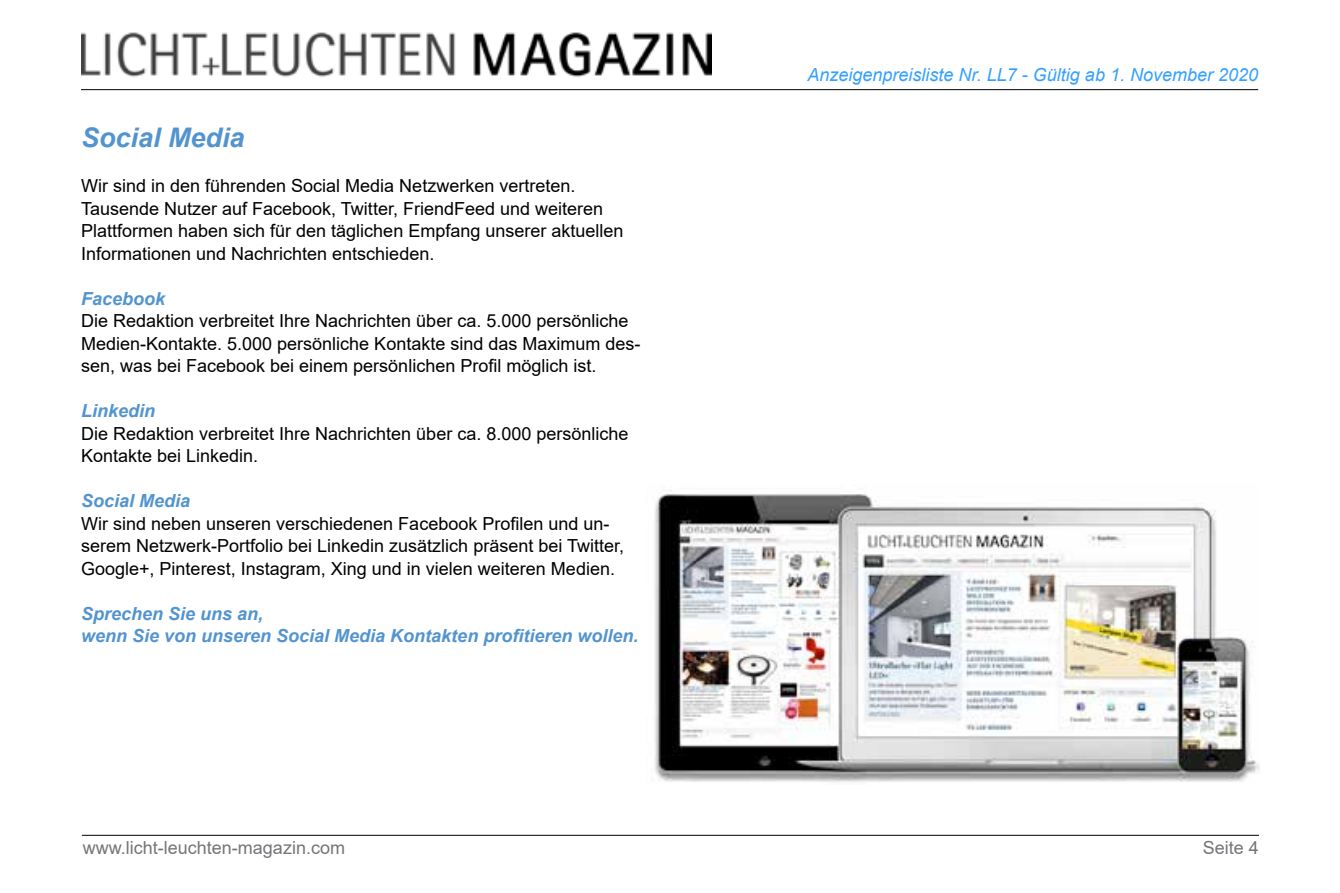
<style>
.page{position:relative;width:1340px;height:893px;background:#fff}
.page>*{position:absolute;margin:0;border:0;box-sizing:border-box;transform-origin:0 0}
.t1{font:italic 700 27px "Arial";color:#5294cf}
.t2{font:18px/22.5px "Arial";color:#000}
.t3{font:italic 700 18px/22.5px "Arial";color:#5294cf}
.t4{font:italic 18px "Arial";color:#34a0ff}
.t5{font:18px "Arial";color:#737579}
</style>
<div class="page">
<img style="left:81px;top:32px;width:630px;height:45px">
<hr style="left:81px;top:89px;width:1177px;height:1px;background:#000">
<hr style="left:82px;top:835px;width:1176px;height:1px;background:#000">
<img style="left:654px;top:490px;width:604px;height:292px">
<h1 class="t1" style="left:81px;top:120px;width:165px">Social Media</h1>
<p class="t2" style="left:81px;top:175px;width:544px">Wir sind in den führenden Social Media Netzwerken vertreten.<br>Tausende Nutzer auf Facebook, Twitter, FriendFeed und weiteren Plattformen haben sich für den täglichen Empfang unserer aktuellen Informationen und Nachrichten entschieden.</p>
<p class="t3" style="left:81px;top:288px;width:86px">Facebook</p>
<p class="t2" style="left:81px;top:310px;width:561px">Die Redaktion verbreitet Ihre Nachrichten über ca. 5.000 persönliche<br>Medien-Kontakte. 5.000 persönliche Kontakte sind das Maximum des&shy;sen, was bei Facebook bei einem persönlichen Profil möglich ist.</p>
<p class="t3" style="left:81px;top:400px;width:76px">Linkedin</p>
<p class="t2" style="left:81px;top:422px;width:549px">Die Redaktion verbreitet Ihre Nachrichten über ca. 8.000 persönliche<br>Kontakte bei Linkedin.</p>
<p class="t3" style="left:81px;top:490px;width:111px">Social Media</p>
<p class="t2" style="left:81px;top:512px;width:544px">Wir sind neben unseren verschiedenen Facebook Profilen und un&shy;serem Netzwerk-Portfolio bei Linkedin zusätzlich präsent bei Twitter,<br>Google+, Pinterest, Instagram, Xing und in vielen weiteren Medien.</p>
<p class="t3" style="left:81px;top:603px;width:559px">Sprechen Sie uns an,<br>wenn Sie von unseren Social Media Kontakten profitieren wollen.</p>
<p class="t4" style="left:807px;top:63px;width:452px">Anzeigenpreisliste Nr. LL7 - Gültig ab 1. November 2020</p>
<p class="t5" style="left:83px;top:835px;width:264px">www.licht-leuchten-magazin.com</p>
<p class="t5" style="left:1202px;top:835px;width:58px">Seite 4</p>
</div>
